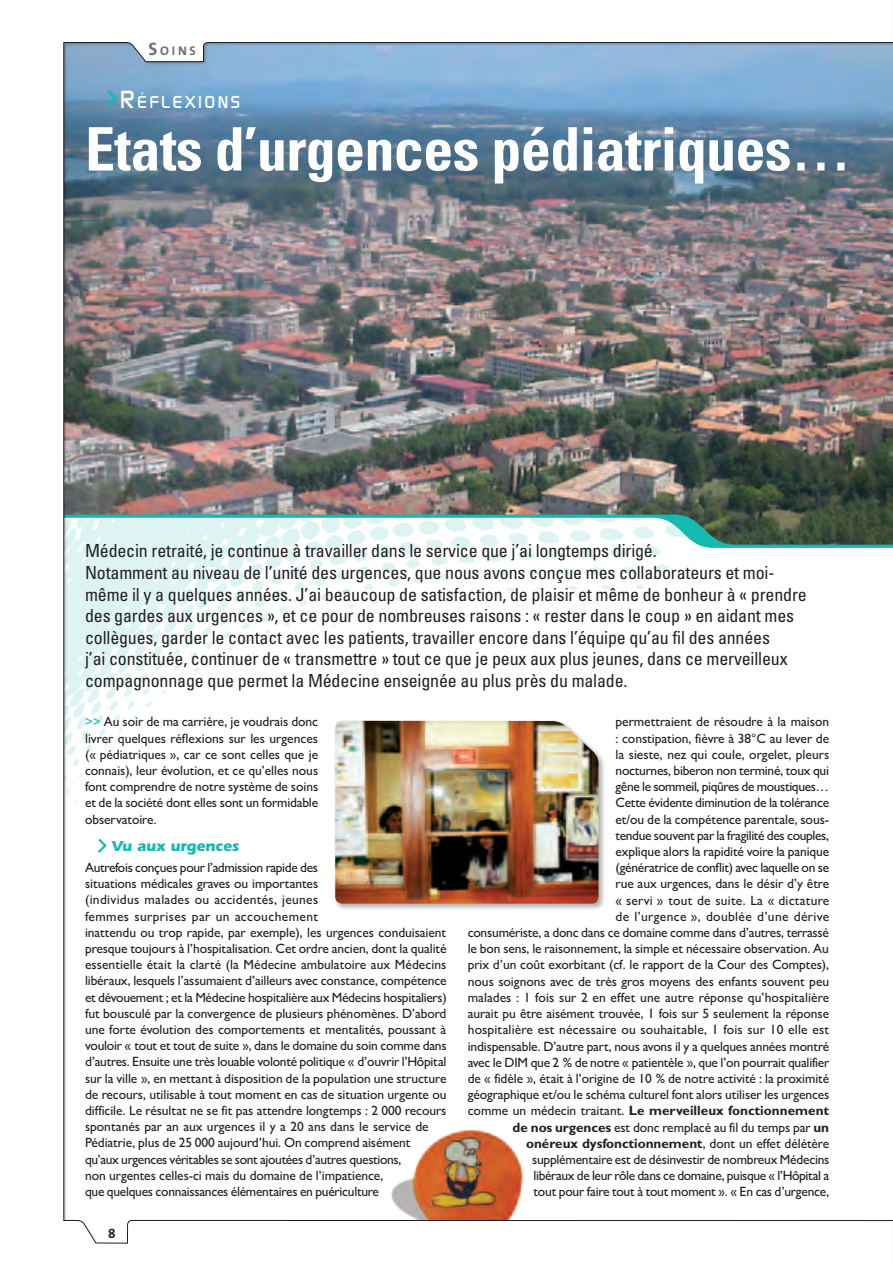
<style>
.page{position:relative;width:893px;height:1263px;background:#fff}
.page>*{position:absolute;margin:0;border:0;box-sizing:border-box;transform-origin:0 0}
.t1{font:700 condensed 60px "Univers LT Std";letter-spacing:-.01em;color:#fff}
.t2{font:condensed 18px/21.6px "Univers LT Std";letter-spacing:-.01em;color:#231f20}
.t3{font:500 16.8px "Digital";letter-spacing:.145em;color:#fff}
.t4{font:700 15px "ITC Eras Std";letter-spacing:-.005em;color:#15baaf}
.t5{font:500 13.5px/16.2px "Gill Sans MT Pro";letter-spacing:-.01em;color:#231f20;text-align:justify}
.t6{font:13.5px "The Mix Bold Caps";color:#231f20}
.t7{font:12.6px "The Mix Bold Caps";color:#6c6d70}
.s1{font-size:18px}
.s2{font-size:24px}
.s3{color:#15baaf}
.s4{font-weight:700}
</style>
<div class="page">
<img style="left:63px;top:42px;width:830px;height:1201px">
<svg style="left:106px;top:90px;width:11px;height:18px"></svg>
<div style="left:334px;top:719px;width:272px;height:192px;background:#231f20;opacity:.35"></div>
<img style="left:335px;top:721px;width:263px;height:183px">
<p class="t7" style="left:148px;top:43px;width:49px"><span class="s1">S</span>OINS</p>
<p class="t3" style="left:120px;top:92px;width:122px"><span class="s2">R</span>ÉFLEXIONS</p>
<h1 class="t1" style="left:85px;top:112px;width:767px">Etats d’urgences pédiatriques…</h1>
<p class="t2" style="left:85px;top:540px;width:723px">Médecin retraité, je continue à travailler dans le service que j’ai longtemps dirigé.<br>Notamment au niveau de l’unité des urgences, que nous avons conçue mes collaborateurs et moi&shy;même il y a quelques années. J’ai beaucoup de satisfaction, de plaisir et même de bonheur à « prendre des gardes aux urgences », et ce pour de nombreuses raisons : « rester dans le coup » en aidant mes collègues, garder le contact avec les patients, travailler encore dans l’équipe qu’au fil des années<br>j’ai constituée, continuer de « transmettre » tout ce que je peux aux plus jeunes, dans ce merveilleux compagnonnage que permet la Médecine enseignée au plus près du malade.</p>
<p class="t5" style="left:85px;top:714px;width:235px"><span class="s3">&gt;&gt;</span> Au soir de ma carrière, je voudrais donc livrer quelques réflexions sur les urgences (« pédiatriques », car ce sont celles que je connais), leur évolution, et ce qu’elles nous font comprendre de notre système de soins et de la société dont elles sont un formidable observatoire.</p>
<p class="t4" style="left:112px;top:838px;width:129px">Vu aux urgences</p>
<p class="t5" style="left:85px;top:859px;width:363px;text-align:left">Autrefois conçues pour l’admission rapide des<br>situations médicales graves ou importantes<br>(individus malades ou accidentés, jeunes<br>femmes surprises par un accouchement<br>inattendu ou trop rapide, par exemple), les urgences conduisaient presque toujours à l’hospitalisation. Cet ordre ancien, dont la qualité essentielle était la clarté (la Médecine ambulatoire aux Médecins libéraux, lesquels l’assumaient d’ailleurs avec constance, compétence et dévouement ; et la Médecine hospitalière aux Médecins hospitaliers) fut bousculé par la convergence de plusieurs phénomènes. D’abord une forte évolution des comportements et mentalités, poussant à vouloir « tout et tout de suite », dans le domaine du soin comme dans d’autres. Ensuite une très louable volonté politique « d’ouvrir l’Hôpital sur la ville », en mettant à disposition de la population une structure de recours, utilisable à tout moment en cas de situation urgente ou difficile. Le résultat ne se fit pas attendre longtemps : 2 000 recours spontanés par an aux urgences il y a 20 ans dans le service de Pédiatrie, plus de 25 000 aujourd’hui. On comprend aisément qu’aux urgences véritables se sont ajoutées d’autres questions,<br>non urgentes celles-ci mais du domaine de l’impatience,<br>que quelques connaissances élémentaires en puériculture</p>
<p class="t6" style="left:108px;top:1225px;width:9px">8</p>
<p class="t5" style="left:468px;top:714px;width:363px;text-align:right">permettraient de résoudre à la maison<br>: constipation, fièvre à 38°C au lever de<br>la sieste, nez qui coule, orgelet, pleurs<br>nocturnes, biberon non terminé, toux qui<br>gêne le sommeil, piqûres de moustiques…<br>Cette évidente diminution de la tolérance<br>et/ou de la compétence parentale, sous-<br>tendue souvent par la fragilité des couples,<br>explique alors la rapidité voire la panique<br>(génératrice de conflit) avec laquelle on se<br>rue aux urgences, dans le désir d’y être<br>« servi » tout de suite. La « dictature<br>de l’urgence », doublée d’une dérive<br>consumériste, a donc dans ce domaine comme dans d’autres, terrassé le bon sens, le raisonnement, la simple et nécessaire observation. Au prix d’un coût exorbitant (cf. le rapport de la Cour des Comptes), nous soignons avec de très gros moyens des enfants souvent peu malades : 1 fois sur 2 en effet une autre réponse qu’hospitalière aurait pu être aisément trouvée, 1 fois sur 5 seulement la réponse hospitalière est nécessaire ou souhaitable, 1 fois sur 10 elle est indispensable. D’autre part, nous avons il y a quelques années montré avec le DIM que 2 % de notre « patientèle », que l’on pourrait qualifier de « fidèle », était à l’origine de 10 % de notre activité : la proximité géographique et/ou le schéma culturel font alors utiliser les urgences comme un médecin traitant. <span class="s4">Le merveilleux fonctionnement de nos urgences</span> est donc remplacé au fil du temps par <span class="s4">un onéreux dysfonctionnement</span>, dont un effet délétère supplémentaire est de désinvestir de nombreux Médecins<br>libéraux de leur rôle dans ce domaine, puisque « l’Hôpital a<br>tout pour faire tout à tout moment ». « En cas d’urgence,</p>
</div>
